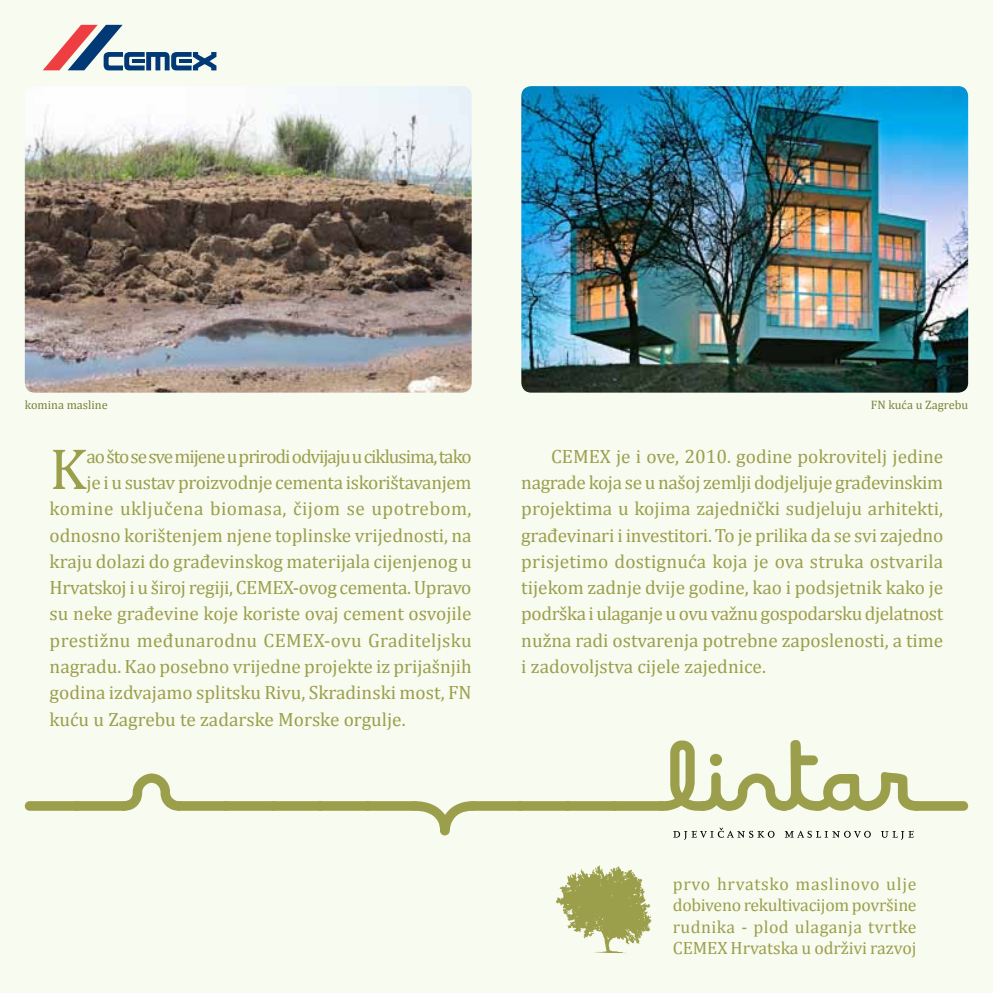
<style>
.page{position:relative;width:993px;height:993px;background:#fff}
.page>*{position:absolute;margin:0;border:0;box-sizing:border-box;transform-origin:0 0}
.t1{font:58.62px "Cambria";color:#9b9f4b}
.t2{font:19.25px/26.2px "Cambria";color:#9b9f4b;text-align:justify}
.t3{font:19.25px "Cambria";letter-spacing:-.02em;color:#9b9f4b}
.t4{font:19.25px "Cambria";letter-spacing:-.05em;color:#9b9f4b}
.t5{font:19.25px "Cambria";letter-spacing:.02em;color:#9b9f4b}
.t6{font:19.25px "Cambria";letter-spacing:.025em;color:#9b9f4b}
.t7{font:17.85px/21.3px "Cambria";letter-spacing:-.005em;color:#9b9f4b;text-align:justify}
.t8{font:12.25px "Cambria";color:#7b803a}
</style>
<div class="page">
<div style="left:0;top:0;width:992px;height:992px;background:#f8fbf0"></div>
<img style="left:25px;top:86px;width:446px;height:306px">
<img style="left:521px;top:86px;width:446px;height:306px">
<svg style="left:25px;top:740px;width:942px;height:99px"></svg>
<svg style="left:43px;top:25px;width:173px;height:45px"></svg>
<svg style="left:556px;top:865px;width:95px;height:88px"></svg>
<p class="t8" style="left:25px;top:397px;width:84px">komina masline</p>
<p class="t8" style="left:870px;top:397px;width:99px">FN kuća u Zagrebu</p>
<h1 class="t1" style="left:50px;top:434px;width:38px">K</h1>
<p class="t4" style="left:87px;top:444px;width:386px">ao što se sve mijene u prirodi odvijaju u ciklusima, tako</p>
<p class="t3" style="left:87px;top:471px;width:386px">je i u sustav proizvodnje cementa iskorištavanjem</p>
<p class="t6" style="left:50px;top:497px;width:423px">komine uključena biomasa, čijom se upotrebom,</p>
<p class="t2" style="left:50px;top:521px;width:423px">odnosno korištenjem njene toplinske vrijednosti, na</p>
<p class="t2" style="left:50px;top:548px;width:423px">kraju dolazi do građevinskog materijala cijenjenog u</p>
<p class="t3" style="left:50px;top:576px;width:423px">Hrvatskoj i u široj regiji, CEMEX-ovog cementa. Upravo</p>
<p class="t2" style="left:50px;top:600px;width:423px">su neke građevine koje koriste ovaj cement osvojile</p>
<p class="t5" style="left:50px;top:628px;width:423px">prestižnu međunarodnu CEMEX-ovu Graditeljsku</p>
<p class="t2" style="left:50px;top:653px;width:423px">nagradu. Kao posebno vrijedne projekte iz prijašnjih</p>
<p class="t2" style="left:50px;top:679px;width:423px">godina izdvajamo splitsku Rivu, Skradinski most, FN</p>
<p class="t2" style="left:50px;top:705px;width:357px">kuću u Zagrebu te zadarske Morske orgulje.</p>
<p class="t2" style="left:521px;top:443px;width:423px;text-indent:30px">CEMEX je i ove, 2010. godine pokrovitelj jedine nagrade koja se u našoj zemlji dodjeljuje građevinskim projektima u kojima zajednički sudjeluju arhitekti, građevinari i investitori. To je prilika da se svi zajedno prisjetimo dostignuća koja je ova struka ostvarila tijekom zadnje dvije godine, kao i podsjetnik kako je podrška i ulaganje u ovu važnu gospodarsku djelatnost nužna radi ostvarenja potrebne zaposlenosti, a time i zadovoljstva cijele zajednice.</p>
<p class="t7" style="left:672px;top:872px;width:245px">prvo hrvatsko maslinovo ulje dobiveno rekultivacijom površine rudnika - plod ulaganja tvrtke CEMEX Hrvatska u održivi razvoj</p>
</div>
